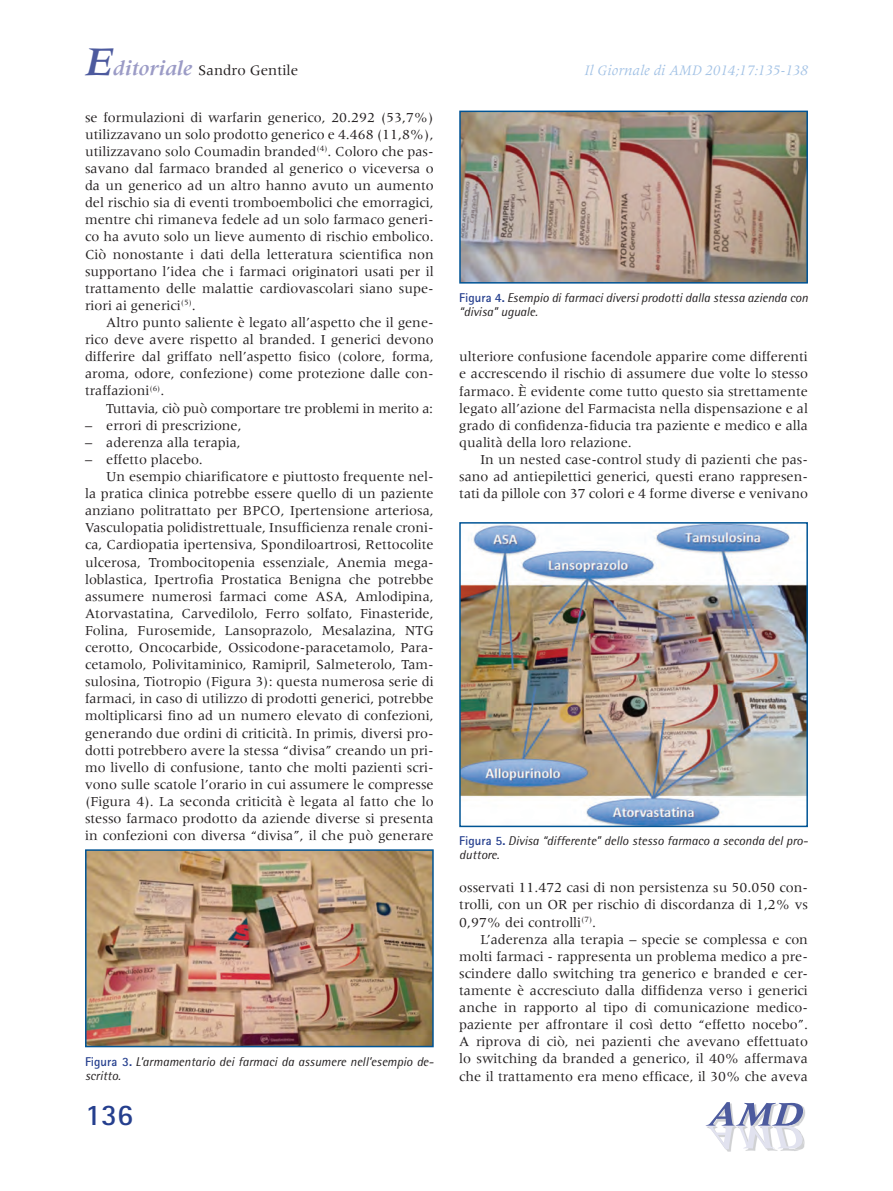
<style>
.page{position:relative;width:893px;height:1191px;background:#fff}
.page>*{position:absolute;margin:0;border:0;box-sizing:border-box;transform-origin:0 0}
.t1{font:700 30px "Rotis Sans Serif";color:#253f8e}
.t2{font:italic 15px "Meridien";color:#a1c1e5}
.t3{font:15px "Meridien";color:#231f20}
.t4{font:14.25px/17.1px "Meridien";color:#231f20;text-align:justify}
.t5{font:14.25px "Meridien";letter-spacing:-.02em;color:#231f20}
.t6{font:italic 12.75px/14.2px "Rotis Semi Sans";color:#231f20}
.s1{font-weight:700;font-style:italic;font-size:42px;color:#4d5a9e}
.s2{font-weight:700;font-style:italic;font-size:21px;color:#9b9bc6}
.s3{font-family:"Rotis Sans Serif";font-weight:700;font-style:normal;color:#253f8e}
</style>
<div class="page">
<img style="left:793px;top:1149px;width:9px;height:2px">
<img style="left:725px;top:1149px;width:68px;height:3px">
<img style="left:707px;top:1102px;width:98px;height:45px">
<img style="left:707px;top:1126px;width:97px;height:23px">
<img style="left:707px;top:1126px;width:81px;height:1px">
<svg style="left:706px;top:1125px;width:84px;height:1px"></svg>
<img style="left:88px;top:852px;width:343px;height:192px">
<div style="left:85px;top:849px;width:349px;height:198px;border:2px solid #005495"></div>
<img style="left:462px;top:114px;width:343px;height:166px">
<div style="left:459px;top:111px;width:349px;height:172px;border:2px solid #005495"></div>
<img style="left:462px;top:525px;width:343px;height:299px">
<div style="left:459px;top:522px;width:349px;height:305px;border:2px solid #005495"></div>
<p class="t3" style="left:85px;top:62px;width:215px"><span class="s1">E</span><span class="s2">ditoriale</span> Sandro Gentile</p>
<p class="t4" style="left:85px;top:109px;width:350px">se formulazioni di warfarin generico, 20.292 (53,7%) utilizzavano un solo prodotto generico e 4.468 (11,8%), utilizzavano solo Coumadin branded<sup>(4)</sup>. Coloro che pas&shy;savano dal farmaco branded al generico o viceversa o da un generico ad un altro hanno avuto un aumento del rischio sia di eventi tromboembolici che emorragici, mentre chi rimaneva fedele ad un solo farmaco generi&shy;co ha avuto solo un lieve aumento di rischio embolico.<br>Ciò nonostante i dati della letteratura scientifica non supportano l’idea che i farmaci originatori usati per il trattamento delle malattie cardiovascolari siano supe&shy;riori ai generici<sup>(5)</sup>.</p>
<p class="t4" style="left:85px;top:314px;width:350px;text-indent:21px">Altro punto saliente è legato all’aspetto che il gene&shy;rico deve avere rispetto al branded. I generici devono differire dal griffato nell’aspetto fisico (colore, forma, aroma, odore, confezione) come protezione dalle con&shy;traffazioni<sup>(6)</sup>.</p>
<p class="t5" style="left:106px;top:400px;width:328px">Tuttavia, ciò può comportare tre problemi in merito a:</p>
<p class="t4" style="left:85px;top:416px;width:158px">– errori di prescrizione,</p>
<p class="t4" style="left:85px;top:433px;width:157px">– aderenza alla terapia,</p>
<p class="t4" style="left:85px;top:451px;width:119px">– effetto placebo.</p>
<p class="t4" style="left:106px;top:468px;width:329px">Un esempio chiarificatore e piuttosto frequente nel-</p>
<p class="t4" style="left:85px;top:485px;width:350px">la pratica clinica potrebbe essere quello di un paziente</p>
<p class="t4" style="left:85px;top:502px;width:350px">anziano politrattato per BPCO, Ipertensione arteriosa,</p>
<p class="t4" style="left:85px;top:519px;width:350px">Vasculopatia polidistrettuale, Insufficienza renale croni-</p>
<p class="t4" style="left:85px;top:536px;width:350px">ca, Cardiopatia ipertensiva, Spondiloartrosi, Rettocolite</p>
<p class="t4" style="left:85px;top:553px;width:350px">ulcerosa, Trombocitopenia essenziale, Anemia mega-</p>
<p class="t4" style="left:85px;top:570px;width:350px">loblastica, Ipertrofia Prostatica Benigna che potrebbe</p>
<p class="t4" style="left:85px;top:587px;width:350px">assumere numerosi farmaci come ASA, Amlodipina,</p>
<p class="t4" style="left:85px;top:604px;width:350px">Atorvastatina, Carvedilolo, Ferro solfato, Finasteride,</p>
<p class="t4" style="left:85px;top:622px;width:350px">Folina, Furosemide, Lansoprazolo, Mesalazina, NTG</p>
<p class="t4" style="left:85px;top:639px;width:350px">cerotto, Oncocarbide, Ossicodone-paracetamolo, Para-</p>
<p class="t4" style="left:85px;top:656px;width:350px">cetamolo, Polivitaminico, Ramipril, Salmeterolo, Tam-</p>
<p class="t4" style="left:85px;top:673px;width:350px">sulosina, Tiotropio (Figura 3): questa numerosa serie di</p>
<p class="t4" style="left:85px;top:690px;width:350px">farmaci, in caso di utilizzo di prodotti generici, potrebbe</p>
<p class="t4" style="left:85px;top:707px;width:350px">moltiplicarsi fino ad un numero elevato di confezioni,</p>
<p class="t4" style="left:85px;top:724px;width:350px">generando due ordini di criticità. In primis, diversi pro-</p>
<p class="t4" style="left:85px;top:741px;width:350px">dotti potrebbero avere la stessa “divisa” creando un pri-</p>
<p class="t4" style="left:85px;top:758px;width:350px">mo livello di confusione, tanto che molti pazienti scri-</p>
<p class="t4" style="left:85px;top:775px;width:350px">vono sulle scatole l’orario in cui assumere le compresse</p>
<p class="t4" style="left:85px;top:793px;width:350px">(Figura 4). La seconda criticità è legata al fatto che lo</p>
<p class="t4" style="left:85px;top:810px;width:350px">stesso farmaco prodotto da aziende diverse si presenta</p>
<p class="t4" style="left:85px;top:827px;width:350px">in confezioni con diversa “divisa”, il che può generare</p>
<p class="t6" style="left:85px;top:1054px;width:350px"><span class="s3">Figura 3.</span> L’armamentario dei farmaci da assumere nell’esempio de&shy;scritto.</p>
<h1 class="t1" style="left:85px;top:1096px;width:50px">136</h1>
<p class="t2" style="left:585px;top:63px;width:225px">Il Giornale di AMD 2014;17:135-138</p>
<p class="t6" style="left:459px;top:290px;width:350px"><span class="s3">Figura 4.</span> Esempio di farmaci diversi prodotti dalla stessa azienda con “divisa” uguale.</p>
<p class="t4" style="left:459px;top:348px;width:350px">ulteriore confusione facendole apparire come differenti e accrescendo il rischio di assumere due volte lo stesso farmaco. È evidente come tutto questo sia strettamente legato all’azione del Farmacista nella dispensazione e al grado di confidenza-fiducia tra paziente e medico e alla qualità della loro relazione.</p>
<p class="t4" style="left:459px;top:451px;width:350px;text-indent:21px">In un nested case-control study di pazienti che pas&shy;sano ad antiepilettici generici, questi erano rappresen&shy;tati da pillole con 37 colori e 4 forme diverse e venivano</p>
<p class="t6" style="left:459px;top:833px;width:350px"><span class="s3">Figura 5.</span> Divisa “differente” dello stesso farmaco a seconda del pro&shy;duttore.</p>
<p class="t4" style="left:459px;top:879px;width:350px">osservati 11.472 casi di non persistenza su 50.050 con&shy;trolli, con un OR per rischio di discordanza di 1,2% vs 0,97% dei controlli<sup>(7)</sup>.</p>
<p class="t4" style="left:459px;top:930px;width:350px;text-indent:21px">L’aderenza alla terapia – specie se complessa e con molti farmaci - rappresenta un problema medico a pre&shy;scindere dallo switching tra generico e branded e cer&shy;tamente è accresciuto dalla diffidenza verso i generici anche in rapporto al tipo di comunicazione medico&shy;paziente per affrontare il così detto “effetto nocebo”.<br>A riprova di ciò, nei pazienti che avevano effettuato lo switching da branded a generico, il 40% affermava che il trattamento era meno efficace, il 30% che aveva</p>
</div>
